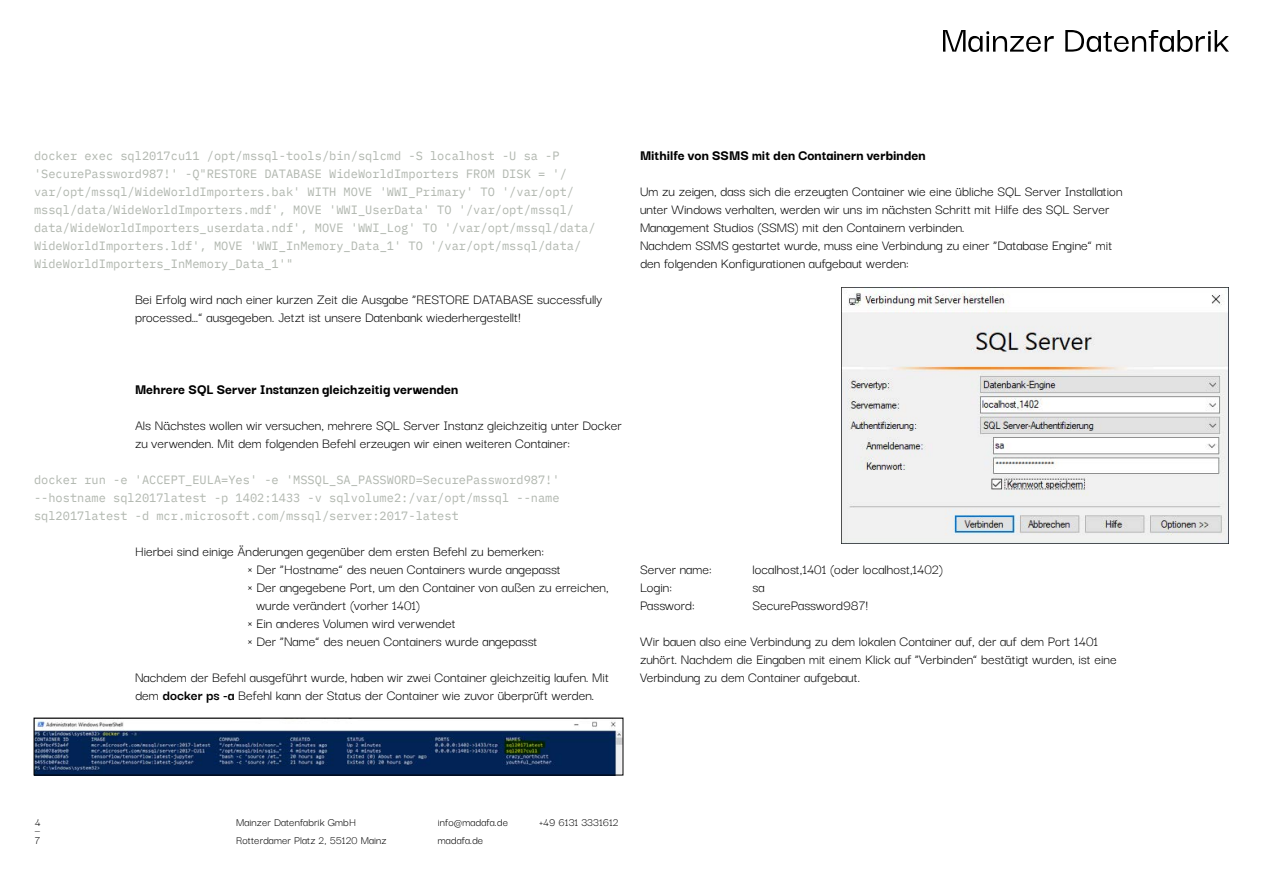
<style>
.page{position:relative;width:1263px;height:893px;background:#fff}
.page>*{position:absolute;margin:0;border:0;box-sizing:border-box;transform-origin:0 0}
.t1{font:15px/18px "Darker Grotesque";color:#000}
.t2{font:800 15px "Darker Grotesque";color:#000}
.t3{font:12px/18px "IBM Plex Mono";color:#b1b7af}
.t4{font:12px/9px "Darker Grotesque";letter-spacing:.01em;color:#000}
.s1{font-weight:700}
</style>
<div class="page">
<svg style="left:943px;top:30px;width:111px;height:22px"></svg>
<svg style="left:1065px;top:30px;width:164px;height:22px"></svg>
<img style="left:36px;top:720px;width:585px;height:53px">
<div style="left:34px;top:718px;width:589px;height:57px;border:1px solid #000"></div>
<img style="left:842px;top:287px;width:387px;height:256px">
<p class="t3" style="left:34px;top:146px;width:563px">docker exec sql2017cu11 /opt/mssql-tools/bin/sqlcmd -S localhost -U sa -P 'SecurePassword987!' -Q"RESTORE DATABASE WideWorldImporters FROM DISK = '/ var/opt/mssql/WideWorldImporters.bak' WITH MOVE 'WWI_Primary' TO '/var/opt/ mssql/data/WideWorldImporters.mdf', MOVE 'WWI_UserData' TO '/var/opt/mssql/ data/WideWorldImporters_userdata.ndf', MOVE 'WWI_Log' TO '/var/opt/mssql/data/ WideWorldImporters.ldf', MOVE 'WWI_InMemory_Data_1' TO '/var/opt/mssql/data/ WideWorldImporters_InMemory_Data_1'"</p>
<p class="t2" style="left:640px;top:144px;width:287px">Mithilfe von SSMS mit den Containern verbinden</p>
<p class="t1" style="left:640px;top:181px;width:484px">Um zu zeigen, dass sich die erzeugten Container wie eine übliche SQL Server Installation unter Windows verhalten, werden wir uns im nächsten Schritt mit Hilfe des SQL Server Management Studios (SSMS) mit den Containern verbinden.<br>Nachdem SSMS gestartet wurde, muss eine Verbindung zu einer “Database Engine” mit den folgenden Konfigurationen aufgebaut werden:</p>
<p class="t1" style="left:135px;top:289px;width:469px">Bei Erfolg wird nach einer kurzen Zeit die Ausgabe “RESTORE DATABASE successfully processed…” ausgegeben. Jetzt ist unsere Datenbank wiederhergestellt!</p>
<p class="t2" style="left:135px;top:378px;width:325px">Mehrere SQL Server Instanzen gleichzeitig verwenden</p>
<p class="t1" style="left:135px;top:415px;width:488px">Als Nächstes wollen wir versuchen, mehrere SQL Server Instanz gleichzeitig unter Docker zu verwenden. Mit dem folgenden Befehl erzeugen wir einen weiteren Container:</p>
<p class="t3" style="left:34px;top:470px;width:527px;text-align:justify">docker run -e 'ACCEPT_EULA=Yes' -e 'MSSQL_SA_PASSWORD=SecurePassword987!' --hostname sql2017latest -p 1402:1433 -v sqlvolume2:/var/opt/mssql --name sql2017latest -d mcr.microsoft.com/mssql/server:2017-latest</p>
<p class="t1" style="left:135px;top:541px;width:411px">Hierbei sind einige Änderungen gegenüber dem ersten Befehl zu bemerken:</p>
<p class="t1" style="left:248px;top:559px;width:315px">x Der “Hostname” des neuen Containers wurde angepasst</p>
<p class="t1" style="left:248px;top:577px;width:363px">x Der angegebene Port, um den Container von außen zu erreichen,</p>
<p class="t1" style="left:256px;top:595px;width:165px">wurde verändert (vorher 1401)</p>
<p class="t1" style="left:248px;top:613px;width:210px">x Ein anderes Volumen wird verwendet</p>
<p class="t1" style="left:248px;top:631px;width:292px">x Der “Name” des neuen Containers wurde angepasst</p>
<p class="t1" style="left:135px;top:667px;width:476px">Nachdem der Befehl ausgeführt wurde, haben wir zwei Container gleichzeitig laufen. Mit dem <span class="s1">docker ps -a</span> Befehl kann der Status der Container wie zuvor überprüft werden.</p>
<p class="t1" style="left:640px;top:559px;width:73px">Server name:</p>
<p class="t1" style="left:752px;top:559px;width:192px">localhost,1401 (oder localhost,1402)</p>
<p class="t1" style="left:640px;top:577px;width:33px">Login:</p>
<p class="t1" style="left:752px;top:577px;width:14px">sa</p>
<p class="t1" style="left:640px;top:595px;width:56px">Password:</p>
<p class="t1" style="left:752px;top:595px;width:117px">SecurePassword987!</p>
<p class="t1" style="left:640px;top:631px;width:478px">Wir bauen also eine Verbindung zu dem lokalen Container auf, der auf dem Port 1401 zuhört. Nachdem die Eingaben mit einem Klick auf “Verbinden” bestätigt wurden, ist eine<br>Verbindung zu dem Container aufgebaut.</p>
<p class="t4" style="left:35px;top:817px;width:8px;text-align:justify">4 — 7</p>
<p class="t4" style="left:236px;top:812px;width:152px;line-height:18px">Mainzer Datenfabrik GmbH<br>Rotterdamer Platz 2, 55120 Mainz</p>
<p class="t4" style="left:438px;top:817px;width:72px">info@madafa.de</p>
<p class="t4" style="left:539px;top:817px;width:81px">+49 6131 3331612</p>
<p class="t4" style="left:438px;top:835px;width:47px">madafa.de</p>
</div>
